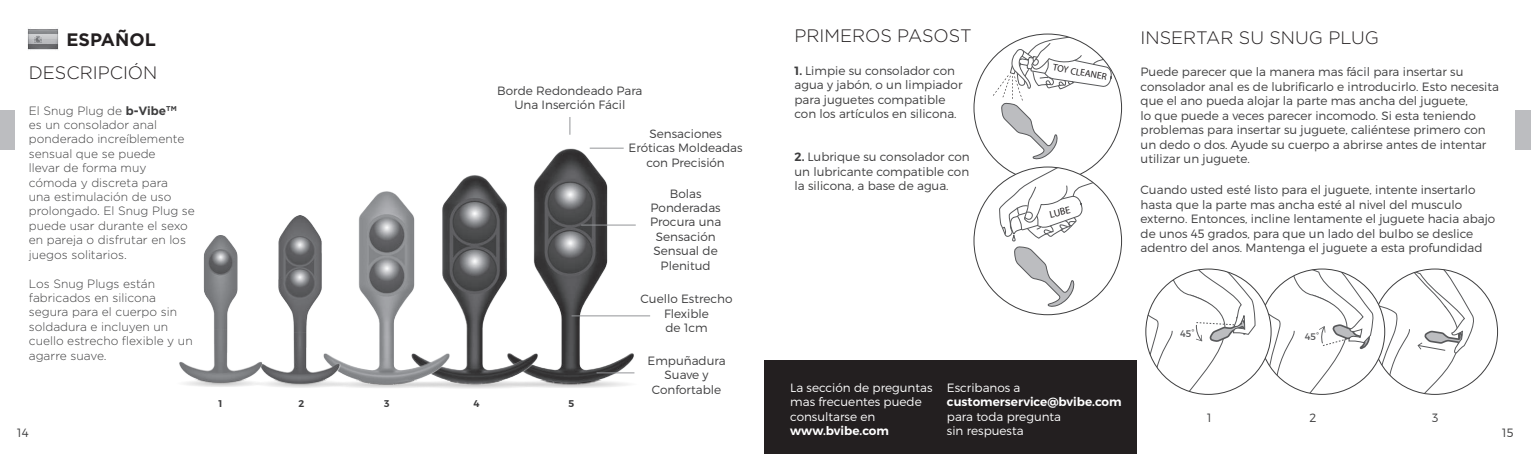
<style>
.page{position:relative;width:1531px;height:454px;background:#fff}
.page>*{position:absolute;margin:0;border:0;box-sizing:border-box;transform-origin:0 0}
.t1{font:300 18px "Gotham";color:#231f20}
.t2{font:700 18px "Gotham";color:#231f20}
.t3{font:300 12px/14.4px "Montserrat";color:#3e3e3f;text-align:center}
.t4{font:300 12px/14.4px "Gotham";color:#3e3e3f}
.t5{font:300 12px/14.4px "Montserrat";color:#fff}
.t6{font:600 12px "Montserrat";color:#fff}
.t7{font:10px "Myriad Pro";color:#231f20}
.t8{font:600 9.8px "Montserrat";color:#3e3e3f}
.t9{font:9.6px "Myriad Pro";color:#231f20}
.t10{font:9.4px "Montserrat";color:#57585a}
.s1{font-weight:600}
.s2{font-weight:700}
</style>
<div class="page">
<div style="left:0;top:111px;width:15px;height:39px;background:#bcbdc0"></div>
<div style="left:1515px;top:111px;width:16px;height:39px;background:#bcbdc0"></div>
<img style="left:572px;top:147px;width:75px;height:241px">
<img style="left:462px;top:131px;width:110px;height:258px">
<img style="left:351px;top:181px;width:114px;height:208px">
<img style="left:267px;top:215px;width:84px;height:173px">
<img style="left:179px;top:236px;width:88px;height:151px">
<div style="left:764px;top:360px;width:372px;height:94px;background:#231f20"></div>
<svg style="left:993px;top:34px;width:128px;height:127px"></svg>
<svg style="left:999px;top:167px;width:122px;height:142px"></svg>
<svg style="left:1146px;top:269px;width:351px;height:125px"></svg>
<img style="left:27px;top:28px;width:31px;height:22px">
<hr style="left:590px;top:148px;width:34px;height:1px;background:#939598">
<svg style="left:569px;top:117px;width:1px;height:18px"></svg>
<hr style="left:581px;top:224px;width:55px;height:1px;background:#939598">
<hr style="left:571px;top:315px;width:79px;height:1px;background:#939598">
<hr style="left:596px;top:372px;width:38px;height:1px;background:#939598">
<h1 class="t1" style="left:794px;top:24px;width:179px">PRIMEROS PASOST</h1>
<p class="t3" style="left:794px;top:63px;width:169px;text-align:left"><span class="s1">1.</span> Limpie su consolador con agua y jabón, o un limpiador para juguetes compatible con los artículos en silicona.</p>
<p class="t3" style="left:794px;top:149px;width:177px;text-align:justify"><span class="s1">2.</span> Lubrique su consolador con un lubricante compatible con la silicona, a base de agua.</p>
<h1 class="t2" style="left:67px;top:27px;width:91px">ESPAÑOL</h1>
<h1 class="t1" style="left:1140px;top:26px;width:240px">INSERTAR SU SNUG PLUG</h1>
<h1 class="t1" style="left:29px;top:61px;width:130px">DESCRIPCIÓN</h1>
<p class="t4" style="left:29px;top:103px;width:168px">El Snug Plug de <span class="s2">b-Vibe</span><sup>TM<br></sup>es un consolador anal ponderado increíblemente sensual que se puede<br>llevar de forma muy cómoda y discreta para<br>una estimulación de uso prolongado. El Snug Plug se puede usar durante el sexo en pareja o disfrutar en los juegos solitarios.</p>
<p class="t4" style="left:29px;top:275px;width:165px">Los Snug Plugs están fabricados en silicona segura para el cuerpo sin soldadura e incluyen un cuello estrecho flexible y un agarre suave.</p>
<p class="t9" style="left:1054px;top:61px;width:56px;rotate:10deg">TOY CLEANER</p>
<p class="t3" style="left:1140px;top:65px;width:360px;text-align:left">Puede parecer que la manera mas fácil para insertar su consolador anal es de lubrificarlo e introducirlo. Esto necesita que el ano pueda alojar la parte mas ancha del juguete,<br>lo que puede a veces parecer incomodo. Si esta teniendo problemas para insertar su juguete, caliéntese primero con un dedo o dos. Ayude su cuerpo a abrirse antes de intentar utilizar un juguete.</p>
<p class="t3" style="left:1140px;top:183px;width:356px;text-align:left">Cuando usted esté listo para el juguete, intente insertarlo hasta que la parte mas ancha esté al nivel del musculo externo. Entonces, incline lentamente el juguete hacia abajo de unos 45 grados, para que un lado del bulbo se deslice adentro del anos. Mantenga el juguete a esta profundidad</p>
<p class="t3" style="left:497px;top:83px;width:147px">Borde Redondeado Para<br>Una Inserción Fácil</p>
<p class="t3" style="left:628px;top:126px;width:116px">Sensaciones<br>Eróticas Moldeadas con Precisión</p>
<p class="t3" style="left:650px;top:186px;width:73px">Bolas<br>Ponderadas<br>Procura una<br>Sensación<br>Sensual de<br>Plenitud</p>
<p class="t7" style="left:1048px;top:208px;width:23px;rotate:-13deg">LUBE</p>
<p class="t3" style="left:640px;top:292px;width:94px">Cuello Estrecho<br>Flexible<br>de 1cm</p>
<p class="t3" style="left:647px;top:353px;width:80px">Empuñadura<br>Suave y<br>Confortable</p>
<p class="t10" style="left:1180px;top:327px;width:16px">45°</p>
<p class="t10" style="left:1304px;top:331px;width:16px">45°</p>
<p class="t5" style="left:790px;top:380px;width:144px">La sección de preguntas mas frecuentes puede consultarse en</p>
<p class="t6" style="left:790px;top:423px;width:100px">www.bvibe.com</p>
<p class="t5" style="left:947px;top:380px;width:75px">Escribanos a</p>
<p class="t6" style="left:947px;top:394px;width:176px">customerservice@bvibe.com</p>
<p class="t5" style="left:947px;top:409px;width:116px">para toda pregunta sin respuesta</p>
<p class="t8" style="left:218px;top:397px;width:5px">1</p>
<p class="t8" style="left:298px;top:397px;width:7px">2</p>
<p class="t8" style="left:384px;top:397px;width:7px">3</p>
<p class="t8" style="left:473px;top:397px;width:8px">4</p>
<p class="t8" style="left:568px;top:397px;width:7px">5</p>
<p class="t3" style="left:1207px;top:410px;width:6px">1</p>
<p class="t3" style="left:1309px;top:410px;width:8px">2</p>
<p class="t3" style="left:1432px;top:410px;width:8px">3</p>
<p class="t3" style="left:17px;top:425px;width:13px">14</p>
<p class="t3" style="left:1502px;top:425px;width:13px">15</p>
</div>
